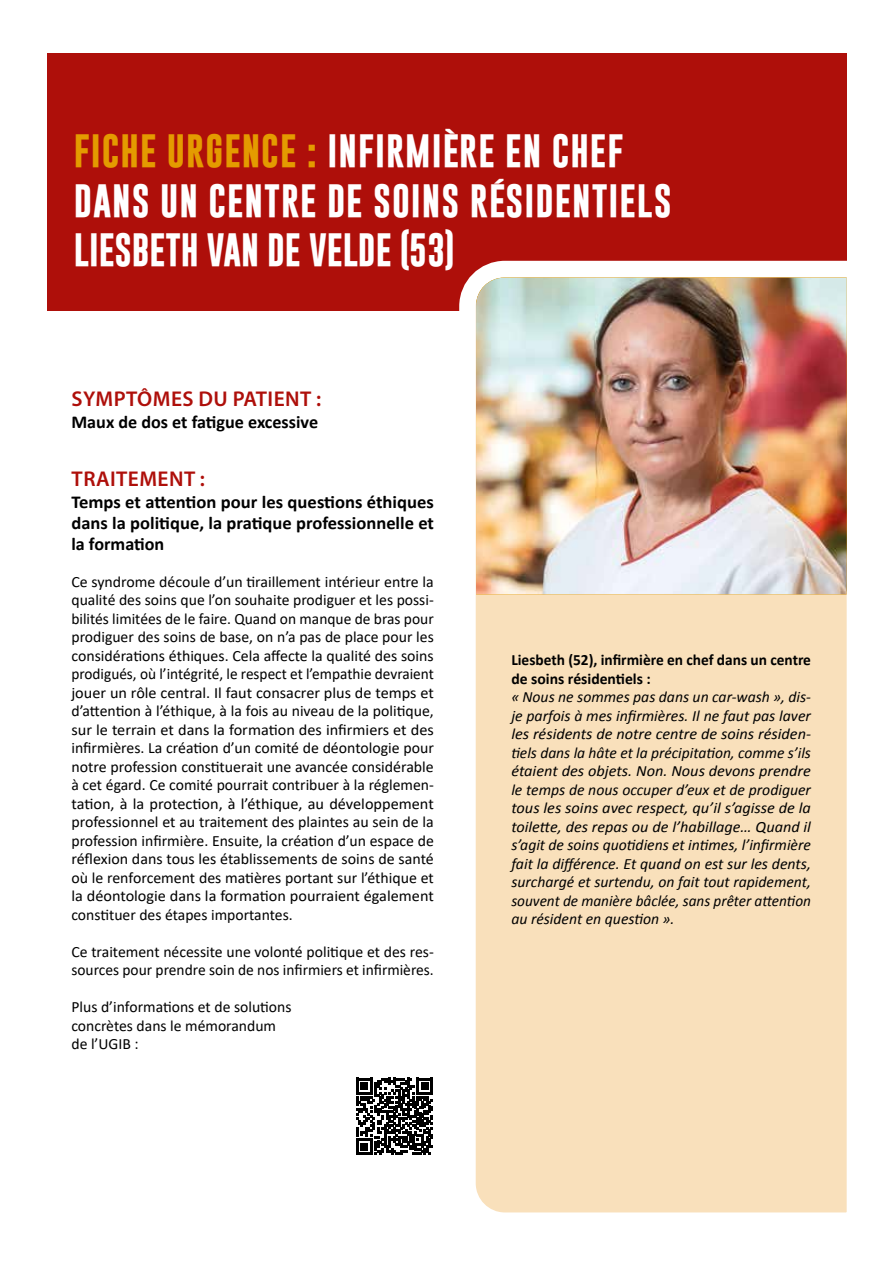
<style>
.page{position:relative;width:893px;height:1263px;background:#fff}
.page>*{position:absolute;margin:0;border:0;box-sizing:border-box;transform-origin:0 0}
.t1{font:700 33.75px/49.5px "Gobold";letter-spacing:.03em;color:#fff}
.t2{font:600 21.45px "Myriad Pro";letter-spacing:.02em;color:#ae0f0a}
.t3{font:700 18.15px/21.5px "Calibri";color:#000;text-align:justify}
.t4{font:15.6px/18.5px "Calibri";color:#000}
.t5{font:italic 15.6px/18.5px "Calibri";color:#000;text-align:justify}
.t6{font:700 15.6px/18.5px "Calibri";color:#000}
.s1{color:#e49b00}
</style>
<div class="page">
<div style="left:47px;top:53px;width:800px;height:258px;background:#ae0f0a"></div>
<svg style="left:459px;top:260px;width:388px;height:953px;background:#f9e2c0"></svg>
<img style="left:476px;top:278px;width:371px;height:316px">
<svg style="left:356px;top:1078px;width:77px;height:77px"></svg>
<h1 class="t1" style="left:74px;top:126px;width:599px"><span class="s1">FICHE URGENCE :</span> INFIRMIÈRE EN CHEF<br>DANS UN CENTRE DE SOINS RÉSIDENTIELS<br>LIESBETH VAN DE VELDE (53)</h1>
<h2 class="t2" style="left:72px;top:385px;width:251px">SYMPTÔMES DU PATIENT :</h2>
<p class="t3" style="left:71px;top:410px;width:248px">Maux de dos et fatigue excessive</p>
<h2 class="t2" style="left:72px;top:465px;width:135px">TRAITEMENT :</h2>
<p class="t3" style="left:71px;top:490px;width:364px">Temps et attention pour les questions éthiques dans la politique, la pratique professionnelle et la formation</p>
<p class="t4" style="left:71px;top:572px;width:364px;text-align:justify">Ce syndrome découle d’un tiraillement intérieur entre la qualité des soins que l’on souhaite prodiguer et les possi&shy;bilités limitées de le faire. Quand on manque de bras pour prodiguer des soins de base, on n’a pas de place pour les considérations éthiques. Cela affecte la qualité des soins prodigués, où l’intégrité, le respect et l’empathie devraient jouer un rôle central. Il faut consacrer plus de temps et d’attention à l’éthique, à la fois au niveau de la politique, sur le terrain et dans la formation des infirmiers et des infirmières. La création d’un comité de déontologie pour notre profession constituerait une avancée considérable à cet égard. Ce comité pourrait contribuer à la réglemen&shy;tation, à la protection, à l’éthique, au développement professionnel et au traitement des plaintes au sein de la profession infirmière. Ensuite, la création d’un espace de réflexion dans tous les établissements de soins de santé où le renforcement des matières portant sur l’éthique et la déontologie dans la formation pourraient également constituer des étapes importantes.</p>
<p class="t4" style="left:71px;top:942px;width:364px">Ce traitement nécessite une volonté politique et des res&shy;sources pour prendre soin de nos infirmiers et infirmières.</p>
<p class="t4" style="left:71px;top:997px;width:222px">Plus d’informations et de solutions concrètes dans le mémorandum de l’UGIB :</p>
<p class="t6" style="left:511px;top:650px;width:301px">Liesbeth (52), infirmière en chef dans un centre de soins résidentiels :</p>
<p class="t5" style="left:511px;top:687px;width:301px">« Nous ne sommes pas dans un car-wash », dis&shy;je parfois à mes infirmières. Il ne faut pas laver les résidents de notre centre de soins résiden&shy;tiels dans la hâte et la précipitation, comme s’ils étaient des objets. Non. Nous devons prendre le temps de nous occuper d’eux et de prodiguer tous les soins avec respect, qu’il s’agisse de la toilette, des repas ou de l’habillage… Quand il s’agit de soins quotidiens et intimes, l’infirmière fait la différence. Et quand on est sur les dents, surchargé et surtendu, on fait tout rapidement, souvent de manière bâclée, sans prêter attention au résident en question ».</p>
</div>
